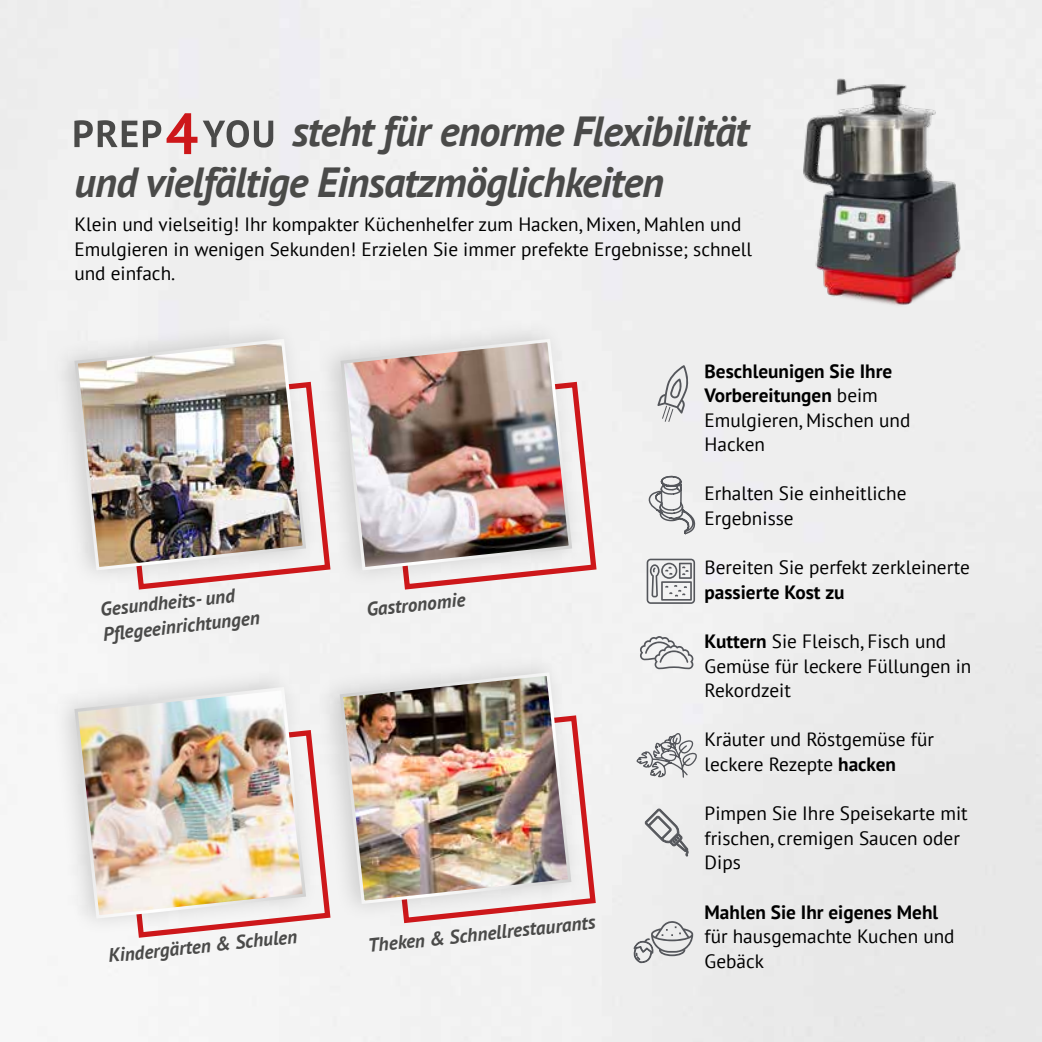
<style>
.page{position:relative;width:1042px;height:1042px;background:#fff}
.page>*{position:absolute;margin:0;border:0;box-sizing:border-box;transform-origin:0 0}
.t1{font:italic 700 42px/50.4px "PT Sans";letter-spacing:-.02em;color:#4a4a49}
.t2{font:19.25px/24.5px "PT Sans";color:#000}
.t3{font:700 19.25px/24.5px "PT Sans";color:#000}
.t4{font:italic 700 19.25px "PT Sans";color:#4a4a49}
.s1{font-weight:400}
.s2{font-weight:700}
</style>
<div class="page">
<div style="left:49px;top:319px;width:270px;height:269px;background:#000;opacity:.16"></div>
<img style="left:73px;top:337px;width:235px;height:235px">
<img style="left:784px;top:0;width:226px;height:339px">
<svg style="left:167px;top:113px;width:30px;height:41px"></svg>
<svg style="left:203px;top:120px;width:70px;height:28px;background:#a7a7a7"></svg>
<svg style="left:74px;top:120px;width:87px;height:27px"></svg>
<svg style="left:382px;top:379px;width:217px;height:213px"></svg>
<div style="left:315px;top:319px;width:270px;height:269px;background:#000;opacity:.16"></div>
<img style="left:339px;top:337px;width:235px;height:235px">
<svg style="left:116px;top:922px;width:217px;height:18px"></svg>
<div style="left:49px;top:667px;width:270px;height:269px;background:#000;opacity:.16"></div>
<img style="left:73px;top:685px;width:235px;height:235px">
<svg style="left:381px;top:712px;width:218px;height:214px"></svg>
<div style="left:314px;top:652px;width:270px;height:270px;background:#000;opacity:.16"></div>
<img style="left:338px;top:670px;width:235px;height:236px">
<svg style="left:657px;top:365px;width:32px;height:57px;background:#cdcecf"></svg>
<svg style="left:644px;top:808px;width:45px;height:49px;background:#cccdce"></svg>
<svg style="left:633px;top:920px;width:60px;height:43px;background:#cdcdce"></svg>
<svg style="left:640px;top:636px;width:53px;height:33px"></svg>
<svg style="left:647px;top:475px;width:48px;height:60px"></svg>
<svg style="left:646px;top:559px;width:49px;height:45px"></svg>
<svg style="left:636px;top:733px;width:63px;height:45px"></svg>
<h1 class="t1" style="left:74px;top:105px;width:676px;text-indent:218px">steht für enorme Flexibilität und vielfältige Einsatzmöglichkeiten</h1>
<p class="t2" style="left:74px;top:212px;width:679px">Klein und vielseitig! Ihr kompakter Küchenhelfer zum Hacken, Mixen, Mahlen und<br>Emulgieren in wenigen Sekunden! Erzielen Sie immer prefekte Ergebnisse; schnell und einfach.</p>
<p class="t4" style="left:99px;top:597px;width:136px;rotate:-6deg">Gesundheits- und</p>
<p class="t4" style="left:365px;top:597px;width:101px;rotate:-6deg">Gastronomie</p>
<p class="t4" style="left:102px;top:621px;width:159px;rotate:-6deg">Pflegeeinrichtungen</p>
<p class="t4" style="left:107px;top:943px;width:191px;rotate:-6deg">Kindergärten &amp; Schulen</p>
<p class="t4" style="left:367px;top:933px;width:230px;rotate:-6deg">Theken &amp; Schnellrestaurants</p>
<p class="t3" style="left:704px;top:358px;width:207px">Beschleunigen Sie Ihre<br>Vorbereitungen <span class="s1">beim<br>Emulgieren, Mischen und<br>Hacken</span></p>
<p class="t2" style="left:704px;top:481px;width:203px">Erhalten Sie einheitliche<br>Ergebnisse</p>
<p class="t2" style="left:704px;top:554px;width:267px">Bereiten Sie perfekt zerkleinerte</p>
<p class="t3" style="left:704px;top:579px;width:141px">passierte Kost zu</p>
<p class="t2" style="left:704px;top:629px;width:268px"><span class="s2">Kuttern</span> Sie Fleisch, Fisch und<br>Gemüse für leckere Füllungen in<br>Rekordzeit</p>
<p class="t2" style="left:704px;top:727px;width:231px">Kräuter und Röstgemüse für leckere Rezepte <span class="s2">hacken</span></p>
<p class="t2" style="left:704px;top:801px;width:265px">Pimpen Sie Ihre Speisekarte mit frischen, cremigen Saucen oder<br>Dips</p>
<p class="t3" style="left:704px;top:899px;width:235px">Mahlen Sie Ihr eigenes Mehl</p>
<p class="t2" style="left:704px;top:923px;width:251px">für hausgemachte Kuchen und<br>Gebäck</p>
</div>
